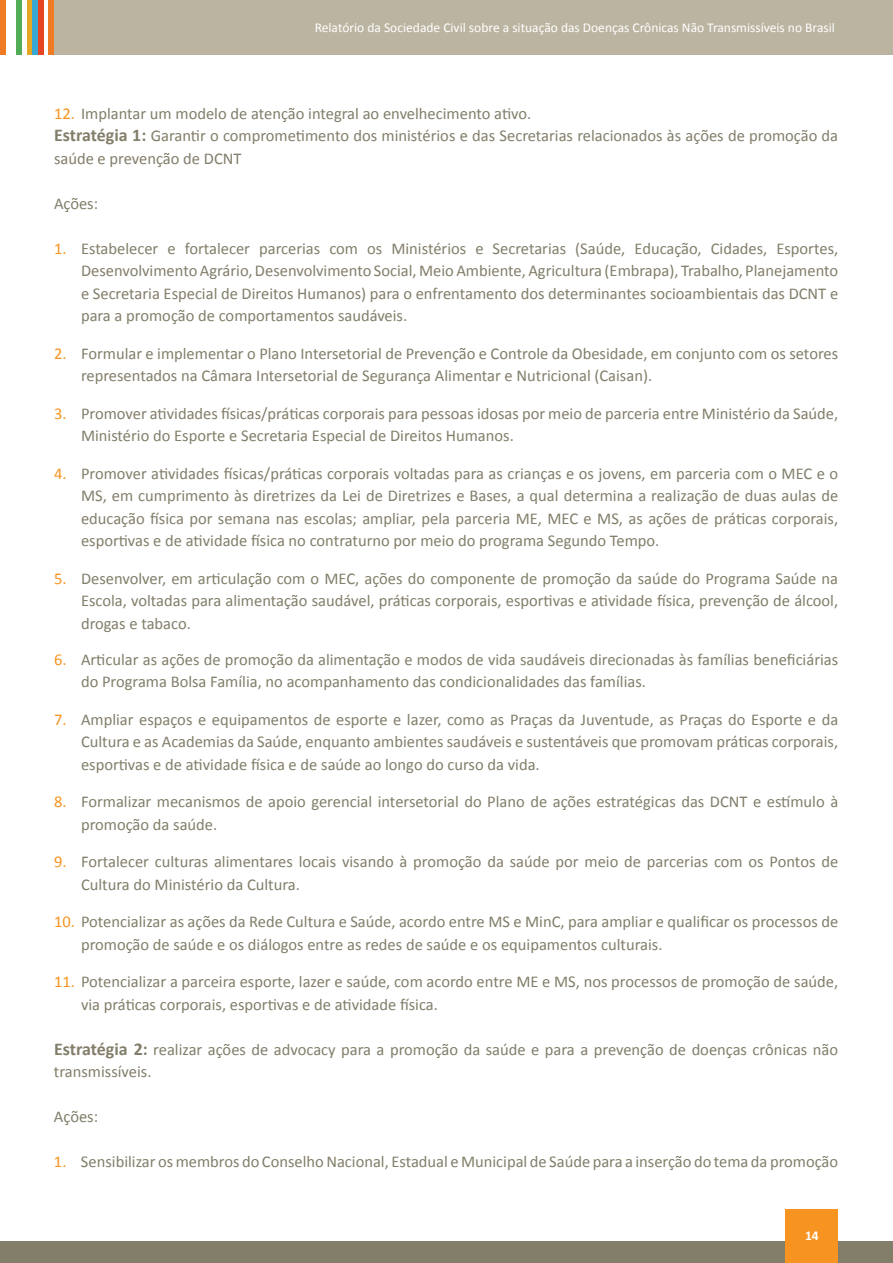
<style>
.page{position:relative;width:893px;height:1263px;background:#fff}
.page>*{position:absolute;margin:0;border:0;box-sizing:border-box;transform-origin:0 0}
.t1{font:16.5px/22.5px "Calibri";color:#827e6a}
.t2{font:13.5px "Calibri";color:#fff}
.t3{font:700 13.5px "Calibri";color:#fff}
.s1{color:#f79320}
.s2{font-weight:700;font-size:18px}
</style>
<div class="page">
<div style="left:54px;top:0;width:839px;height:55px;background:#bbb4a1"></div>
<div style="left:0;top:0;width:5px;height:55px;background:#ef7c25"></div>
<div style="left:27px;top:0;width:5px;height:55px;background:#e3a723"></div>
<div style="left:32px;top:0;width:6px;height:55px;background:#37a7d5"></div>
<div style="left:38px;top:0;width:5px;height:55px;background:#e64624"></div>
<div style="left:16px;top:0;width:6px;height:55px;background:#51ae56"></div>
<div style="left:49px;top:0;width:5px;height:55px;background:#ef7c25"></div>
<div style="left:0;top:1242px;width:893px;height:21px;background:#827e6a"></div>
<div style="left:786px;top:1209px;width:52px;height:54px;background:#f79320"></div>
<p class="t2" style="left:315px;top:18px;width:522px">Relatório da Sociedade Civil sobre a situação das Doenças Crônicas Não Transmissíveis no Brasil</p>
<p class="t1" style="left:54px;top:101px;width:786px"><span class="s1">12.</span> Implantar um modelo de atenção integral ao envelhecimento ativo.<br><span class="s2">Estratégia 1:</span> Garantir o comprometimento dos ministérios e das Secretarias relacionados às ações de promoção da saúde e prevenção de DCNT</p>
<p class="t1" style="left:54px;top:191px;width:46px">Ações:</p>
<p class="t1" style="left:81px;top:236px;width:759px;text-align:justify;text-indent:-27px"><span class="s1">1.</span> Estabelecer e fortalecer parcerias com os Ministérios e Secretarias (Saúde, Educação, Cidades, Esportes, Desenvolvimento Agrário, Desenvolvimento Social, Meio Ambiente, Agricultura (Embrapa), Trabalho, Planejamento e Secretaria Especial de Direitos Humanos) para o enfrentamento dos determinantes socioambientais das DCNT e para a promoção de comportamentos saudáveis.</p>
<p class="t1" style="left:81px;top:342px;width:759px;text-indent:-27px"><span class="s1">2.</span> Formular e implementar o Plano Intersetorial de Prevenção e Controle da Obesidade, em conjunto com os setores representados na Câmara Intersetorial de Segurança Alimentar e Nutricional (Caisan).</p>
<p class="t1" style="left:81px;top:402px;width:759px;text-indent:-27px"><span class="s1">3.</span> Promover atividades físicas/práticas corporais para pessoas idosas por meio de parceria entre Ministério da Saúde,<br>Ministério do Esporte e Secretaria Especial de Direitos Humanos.</p>
<p class="t1" style="left:81px;top:462px;width:759px;text-align:justify;text-indent:-27px"><span class="s1">4.</span> Promover atividades físicas/práticas corporais voltadas para as crianças e os jovens, em parceria com o MEC e o MS, em cumprimento às diretrizes da Lei de Diretrizes e Bases, a qual determina a realização de duas aulas de educação física por semana nas escolas; ampliar, pela parceria ME, MEC e MS, as ações de práticas corporais, esportivas e de atividade física no contraturno por meio do programa Segundo Tempo.</p>
<p class="t1" style="left:81px;top:567px;width:759px;text-align:justify;text-indent:-27px"><span class="s1">5.</span> Desenvolver, em articulação com o MEC, ações do componente de promoção da saúde do Programa Saúde na Escola, voltadas para alimentação saudável, práticas corporais, esportivas e atividade física, prevenção de álcool, drogas e tabaco.</p>
<p class="t1" style="left:81px;top:648px;width:759px;text-indent:-27px"><span class="s1">6.</span> Articular as ações de promoção da alimentação e modos de vida saudáveis direcionadas às famílias beneficiárias do Programa Bolsa Família, no acompanhamento das condicionalidades das famílias.</p>
<p class="t1" style="left:81px;top:708px;width:759px;text-align:justify;text-indent:-27px"><span class="s1">7.</span> Ampliar espaços e equipamentos de esporte e lazer, como as Praças da Juventude, as Praças do Esporte e da Cultura e as Academias da Saúde, enquanto ambientes saudáveis e sustentáveis que promovam práticas corporais, esportivas e de atividade física e de saúde ao longo do curso da vida.</p>
<p class="t1" style="left:81px;top:790px;width:759px;text-indent:-27px"><span class="s1">8.</span> Formalizar mecanismos de apoio gerencial intersetorial do Plano de ações estratégicas das DCNT e estímulo à promoção da saúde.</p>
<p class="t1" style="left:81px;top:850px;width:759px;text-indent:-27px"><span class="s1">9.</span> Fortalecer culturas alimentares locais visando à promoção da saúde por meio de parcerias com os Pontos de<br>Cultura do Ministério da Cultura.</p>
<p class="t1" style="left:81px;top:910px;width:759px;text-indent:-27px"><span class="s1">10.</span> Potencializar as ações da Rede Cultura e Saúde, acordo entre MS e MinC, para ampliar e qualificar os processos de promoção de saúde e os diálogos entre as redes de saúde e os equipamentos culturais.</p>
<p class="t1" style="left:81px;top:970px;width:759px;text-indent:-27px"><span class="s1">11.</span> Potencializar a parceira esporte, lazer e saúde, com acordo entre ME e MS, nos processos de promoção de saúde, via práticas corporais, esportivas e de atividade física.</p>
<p class="t1" style="left:54px;top:1037px;width:786px"><span class="s2">Estratégia 2:</span> realizar ações de advocacy para a promoção da saúde e para a prevenção de doenças crônicas não transmissíveis.</p>
<p class="t1" style="left:54px;top:1105px;width:46px">Ações:</p>
<p class="t1" style="left:54px;top:1150px;width:786px"><span class="s1">1.</span> Sensibilizar os membros do Conselho Nacional, Estadual e Municipal de Saúde para a inserção do tema da promoção</p>
<p class="t3" style="left:805px;top:1226px;width:15px">14</p>
</div>
